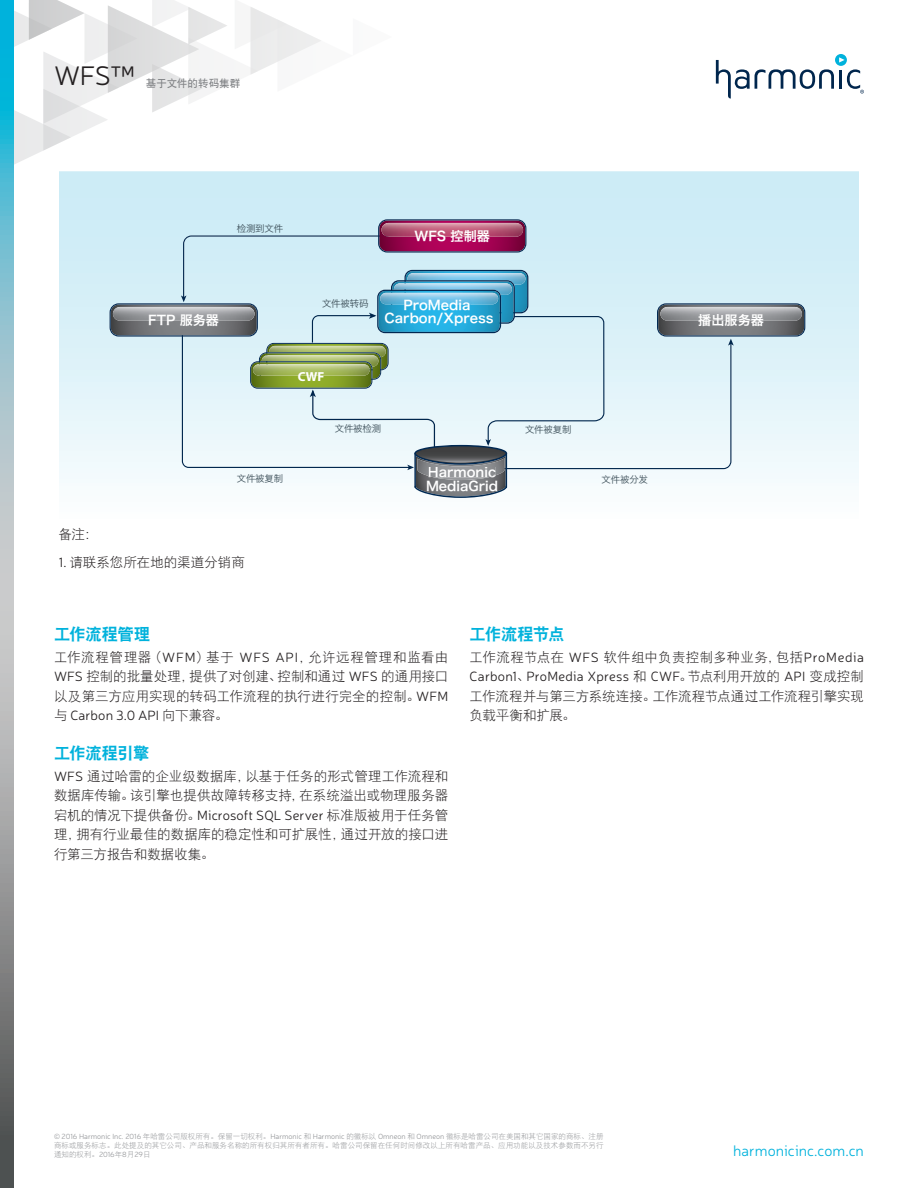
<style>
.page{position:relative;width:918px;height:1188px;background:#fff}
.page>*{position:absolute;margin:0;border:0;box-sizing:border-box;transform-origin:0 0}
.variables_1{font:300 27px "Neris";color:#231f20}
.Opening_Bold{font:16.5px "DF Hei W9";letter-spacing:-.025em;color:#00b2dc}
.t1{font:300 15px "Neris";letter-spacing:.005em;color:#00b2dc}
.Body_Text{font:13.5px/19.5px "DF Hei W3";color:#231f20;text-align:justify}
.t2{font:13.2px "Hiragino Sans GB W6 G Bpc EUC H";color:#fff}
.t3{font:700 13.2px/9.4px "Myriad Pro";color:#fff;text-align:right}
.t4{font:10.5px "DF Hei W7";letter-spacing:.005em;color:#808285}
.t5{font:9.45px "Hiragino Sans GB W3 G Bpc EUC H";letter-spacing:-.02em;color:#3d4f59}
.t6{font:300 7.5px "Neris";color:#939598}
.t7{font:7.5px/9px "DF Hei W3";letter-spacing:.005em;color:#939598}
.s1{font-family:"Hiragino Sans GB W6 G Bpc EUC H";font-weight:400}
.s2{font-family:"Neris";font-weight:300}
.s3{font-family:"DF Hei W3";font-weight:400}
</style>
<div class="page">
<svg style="left:14px;top:0;width:307px;height:164px"></svg>
<svg style="left:835px;top:54px;width:12px;height:12px"></svg>
<svg style="left:716px;top:57px;width:148px;height:42px"></svg>
<svg style="left:0;top:0;width:14px;height:1188px;background:#82a9b2"></svg>
<svg style="left:59px;top:171px;width:800px;height:312px;background:#d4eef7"></svg>
<svg style="left:110px;top:219px;width:695px;height:279px;background:#cbdde4"></svg>
<p class="variables_1" style="left:54px;top:58px;width:82px">WFS™</p>
<p class="t4" style="left:146px;top:78px;width:96px">基于文件的转码集群</p>
<p class="t5" style="left:237px;top:222px;width:48px">检测到文件</p>
<p class="t2" style="left:414px;top:227px;width:77px">WFS 控制器</p>
<p class="t3" style="left:423px;top:294px;width:29px">Carb</p>
<p class="t2" style="left:403px;top:296px;width:69px">ProMedia</p>
<p class="t5" style="left:322px;top:298px;width:48px">文件被转码</p>
<p class="t3" style="left:384px;top:304px;width:113px">Carbon/Xpress<br><span class="s1">Carbon/Xpress</span></p>
<p class="t2" style="left:148px;top:311px;width:72px">FTP 服务器</p>
<p class="t2" style="left:698px;top:311px;width:67px">播出服务器</p>
<p class="t3" style="left:298px;top:371px;width:28px">CWF</p>
<p class="t5" style="left:237px;top:473px;width:48px">文件被复制</p>
<p class="t5" style="left:335px;top:422px;width:48px">文件被检测</p>
<p class="t2" style="left:428px;top:464px;width:70px">Harmonic</p>
<p class="t2" style="left:426px;top:477px;width:74px">MediaGrid</p>
<p class="t5" style="left:525px;top:423px;width:48px">文件被复制</p>
<p class="t5" style="left:602px;top:474px;width:48px">文件被分发</p>
<p class="Body_Text" style="left:58px;top:524px;width:41px">备注：</p>
<p class="Body_Text" style="left:59px;top:552px;width:187px"><span class="s2">1.</span> 请联系您所在地的渠道分销商</p>
<p class="Opening_Bold" style="left:54px;top:626px;width:98px">工作流程管理</p>
<p class="Body_Text" style="left:54px;top:647px;width:396px">工作流程管理器（<span class="s2">WFM</span>）基于 <span class="s2">WFS API</span>，允许远程管理和监看由<span class="s2">WFS</span> 控制的批量处理，提供了对创建、控制和通过 <span class="s2">WFS</span> 的通用接口以及第三方应用实现的转码工作流程的执行进行完全的控制。<span class="s2">WFM</span>与 <span class="s2">Carbon 3.0 API</span> 向下兼容。</p>
<p class="Opening_Bold" style="left:54px;top:745px;width:97px">工作流程引擎</p>
<p class="Body_Text" style="left:54px;top:766px;width:396px"><span class="s2">WFS</span> 通过哈雷的企业级数据库，以基于任务的形式管理工作流程和数据库传输。该引擎也提供故障转移支持，在系统溢出或物理服务器宕机的情况下提供备份。<span class="s2">Microsoft SQL Server</span> 标准版被用于任务管理，拥有行业最佳的数据库的稳定性和可扩展性，通过开放的接口进行第三方报告和数据收集。</p>
<p class="Opening_Bold" style="left:470px;top:626px;width:96px">工作流程节点</p>
<p class="Body_Text" style="left:470px;top:647px;width:396px">工作流程节点在 <span class="s2">WFS</span> 软件组中负责控制多种业务，包括<span class="s2">ProMedia Carbon1</span>、<span class="s2">ProMedia Xpress</span> 和 <span class="s2">CWF</span>。节点利用开放的 <span class="s2">API</span> 变成控制工作流程并与第三方系统连接。工作流程节点通过工作流程引擎实现负载平衡和扩展。</p>
<p class="t6" style="left:54px;top:1132px;width:551px">© 2016 Harmonic Inc. 2016 <span class="s3">年哈雷公司版权所有。保留一切权利。</span>Harmonic <span class="s3">和</span> Harmonic <span class="s3">的徽标以</span> Omneon <span class="s3">和</span> Omneon <span class="s3">徽标是哈雷公司在美国和其它国家的商标、注册</span></p>
<p class="t7" style="left:54px;top:1141px;width:551px">商标或服务标志。此处提及的其它公司、产品和服务名称的所有权归其所有者所有。哈雷公司保留在任何时间修改以上所有哈雷产品、应用功能以及技术参数而不另行通知的权利。<span class="s2">2016</span>年<span class="s2">8</span>月<span class="s2">29</span>日</p>
<p class="t1" style="left:733px;top:1141px;width:132px">harmonicinc.com.cn</p>
</div>
